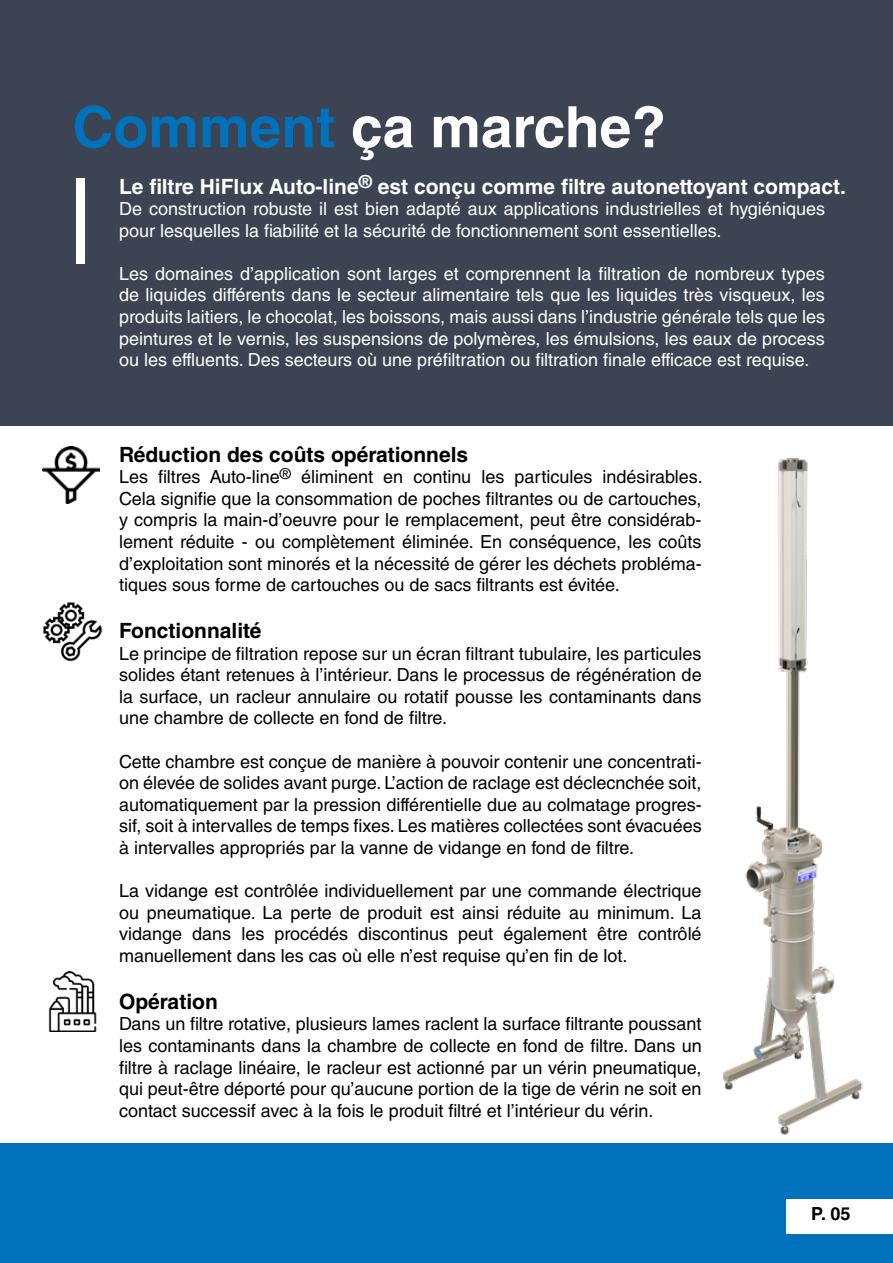
<style>
.page{position:relative;width:893px;height:1263px;background:#fff}
.page>*{position:absolute;margin:0;border:0;box-sizing:border-box;transform-origin:0 0}
.t1{font:700 57px "Helvetica LT Std";color:#fff}
.t2{font:700 21px "Helvetica LT Std";color:#fff}
.t3{font:700 21px "Helvetica LT Std";color:#000}
.t4{font:18px/21.6px "Helvetica LT Std";color:#000;text-align:justify}
.t5{font:18px/21.6px "Helvetica LT Std";color:#fff}
.t6{font:700 18px "Helvetica LT Std";color:#000}
.s1{color:#0072bc}
</style>
<div class="page">
<div style="left:0;top:1144px;width:893px;height:119px;background:#0072bc"></div>
<div style="left:0;top:0;width:893px;height:425px;background:#3c4353"></div>
<div style="left:76px;top:179px;width:9px;height:85px;background:#fff"></div>
<div style="left:787px;top:1199px;width:106px;height:34px;background:#fff"></div>
<img style="left:43px;top:446px;width:57px;height:58px">
<img style="left:43px;top:602px;width:59px;height:59px">
<img style="left:48px;top:972px;width:49px;height:59px">
<img style="left:723px;top:458px;width:140px;height:677px">
<h1 class="t1" style="left:72px;top:92px;width:595px"><span class="s1">Comment</span> ça marche?</h1>
<p class="t2" style="left:119px;top:173px;width:728px">Le filtre HiFlux Auto-line<sup>®</sup> est conçu comme filtre autonettoyant compact.</p>
<p class="t5" style="left:119px;top:198px;width:707px">De construction robuste il est bien adapté aux applications industrielles et hygiéniques pour lesquelles la fiabilité et la sécurité de fonctionnement sont essentielles.</p>
<p class="t5" style="left:119px;top:263px;width:707px;text-align:justify">Les domaines d’application sont larges et comprennent la filtration de nombreux types de liquides différents dans le secteur alimentaire tels que les liquides très visqueux, les produits laitiers, le chocolat, les boissons, mais aussi dans l’industrie générale tels que les peintures et le vernis, les suspensions de polymères, les émulsions, les eaux de process ou les effluents. Des secteurs où une préfiltration ou filtration finale efficace est requise.</p>
<p class="t3" style="left:119px;top:441px;width:351px">Réduction des coûts opérationnels</p>
<p class="t4" style="left:119px;top:466px;width:585px">Les filtres Auto-line<sup>®</sup> éliminent en continu les particules indésirables.<br>Cela signifie que la consommation de poches filtrantes ou de cartouches, y compris la main-d’oeuvre pour le remplacement, peut être considérab&shy;lement réduite - ou complètement éliminée. En conséquence, les coûts d’exploitation sont minorés et la nécessité de gérer les déchets probléma&shy;tiques sous forme de cartouches ou de sacs filtrants est évitée.</p>
<p class="t3" style="left:119px;top:618px;width:144px">Fonctionnalité</p>
<p class="t4" style="left:119px;top:642px;width:584px">Le principe de filtration repose sur un écran filtrant tubulaire, les particules solides étant retenues à l’intérieur. Dans le processus de régénération de la surface, un racleur annulaire ou rotatif pousse les contaminants dans une chambre de collecte en fond de filtre.</p>
<p class="t4" style="left:119px;top:750px;width:584px">Cette chambre est conçue de manière à pouvoir contenir une concentrati&shy;on élevée de solides avant purge. L’action de raclage est déclecnchée soit, automatiquement par la pression différentielle due au colmatage progres&shy;sif, soit à intervalles de temps fixes. Les matières collectées sont évacuées à intervalles appropriés par la vanne de vidange en fond de filtre.</p>
<p class="t4" style="left:119px;top:880px;width:584px">La vidange est contrôlée individuellement par une commande électrique ou pneumatique. La perte de produit est ainsi réduite au minimum. La vidange dans les procédés discontinus peut également être contrôlé manuellement dans les cas où elle n’est requise qu’en fin de lot.</p>
<p class="t3" style="left:119px;top:989px;width:100px">Opération</p>
<p class="t4" style="left:119px;top:1013px;width:584px">Dans un filtre rotative, plusieurs lames raclent la surface filtrante poussant les contaminants dans la chambre de collecte en fond de filtre. Dans un filtre à raclage linéaire, le racleur est actionné par un vérin pneumatique, qui peut-être déporté pour qu’aucune portion de la tige de vérin ne soit en contact successif avec à la fois le produit filtré et l’intérieur du vérin.</p>
<p class="t6" style="left:811px;top:1203px;width:41px">P. 05</p>
</div>
